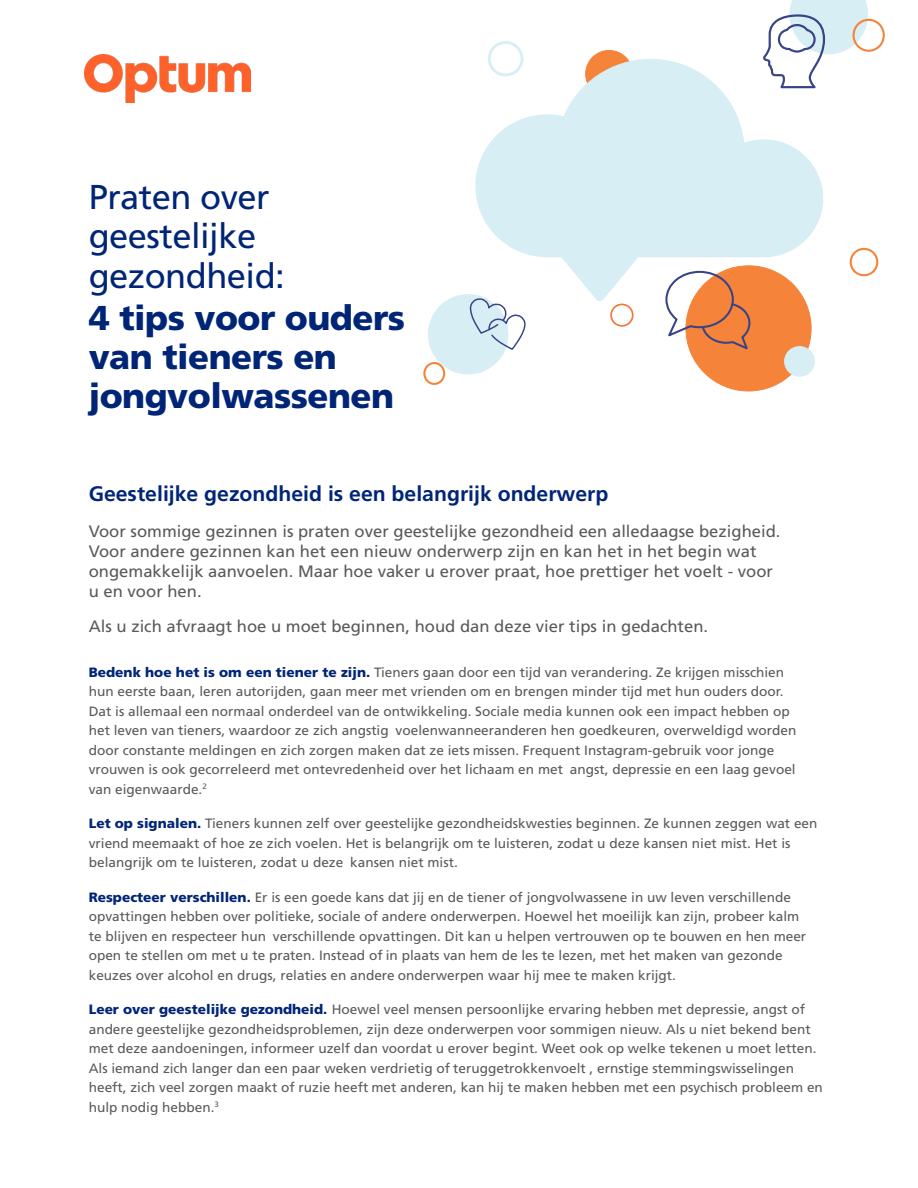
<style>
.page{position:relative;width:918px;height:1188px;background:#fff}
.page>*{position:absolute;margin:0;border:0;box-sizing:border-box;transform-origin:0 0}
.t1{font:900 34.5px/39px "Frutiger LT Std";letter-spacing:-.015em;color:#002577}
.t2{font:34.5px/39.6px "Frutiger LT Std";letter-spacing:-.015em;color:#002577}
.t3{font:700 21px "Frutiger LT Std";color:#002577}
.t4{font:16.5px/20px "Frutiger LT Std";color:#5a5a5a}
.t5{font:13.5px/19.5px "Frutiger LT Std";color:#5a5a5a}
.s1{font-weight:900;color:#002577}
</style>
<div class="page">
<svg style="left:590px;top:50px;width:38px;height:9px"></svg>
<svg style="left:853px;top:247px;width:26px;height:30px"></svg>
<svg style="left:476px;top:59px;width:347px;height:241px"></svg>
<svg style="left:486px;top:41px;width:39px;height:37px"></svg>
<svg style="left:610px;top:303px;width:24px;height:24px"></svg>
<svg style="left:664px;top:266px;width:150px;height:125px"></svg>
<svg style="left:762px;top:0;width:123px;height:89px"></svg>
<img style="left:85px;top:55px;width:165px;height:48px">
<svg style="left:423px;top:285px;width:103px;height:100px"></svg>
<h1 class="t2" style="left:89px;top:177px;width:198px">Praten over geestelijke gezondheid:</h1>
<h1 class="t1" style="left:89px;top:298px;width:318px">4 tips voor ouders van tieners en jongvolwassenen</h1>
<h2 class="t3" style="left:89px;top:481px;width:521px">Geestelijke gezondheid is een belangrijk onderwerp</h2>
<p class="t4" style="left:89px;top:522px;width:693px">Voor sommige gezinnen is praten over geestelijke gezondheid een alledaagse bezigheid.<br>Voor andere gezinnen kan het een nieuw onderwerp zijn en kan het in het begin wat ongemakkelijk aanvoelen. Maar hoe vaker u erover praat, hoe prettiger het voelt - voor u en voor hen.</p>
<p class="t4" style="left:89px;top:616px;width:621px">Als u zich afvraagt hoe u moet beginnen, houd dan deze vier tips in gedachten.</p>
<p class="t5" style="left:89px;top:662px;width:709px"><span class="s1">Bedenk hoe het is om een tiener te zijn.</span> Tieners gaan door een tijd van verandering. Ze krijgen misschien hun eerste baan, leren autorijden, gaan meer met vrienden om en brengen minder tijd met hun ouders door.<br>Dat is allemaal een normaal onderdeel van de ontwikkeling. Sociale media kunnen ook een impact hebben op het leven van tieners, waardoor ze zich angstig voelenwanneeranderen hen goedkeuren, overweldigd worden door constante meldingen en zich zorgen maken dat ze iets missen. Frequent Instagram-gebruik voor jonge vrouwen is ook gecorreleerd met ontevredenheid over het lichaam en met angst, depressie en een laag gevoel van eigenwaarde.<sup>2</sup></p>
<p class="t5" style="left:89px;top:814px;width:730px"><span class="s1">Let op signalen.</span> Tieners kunnen zelf over geestelijke gezondheidskwesties beginnen. Ze kunnen zeggen wat een vriend meemaakt of hoe ze zich voelen. Het is belangrijk om te luisteren, zodat u deze kansen niet mist. Het is belangrijk om te luisteren, zodat u deze kansen niet mist.</p>
<p class="t5" style="left:89px;top:887px;width:719px"><span class="s1">Respecteer verschillen.</span> Er is een goede kans dat jij en de tiener of jongvolwassene in uw leven verschillende opvattingen hebben over politieke, sociale of andere onderwerpen. Hoewel het moeilijk kan zijn, probeer kalm te blijven en respecteer hun verschillende opvattingen. Dit kan u helpen vertrouwen op te bouwen en hen meer open te stellen om met u te praten. Instead of in plaats van hem de les te lezen, met het maken van gezonde keuzes over alcohol en drugs, relaties en andere onderwerpen waar hij mee te maken krijgt.</p>
<p class="t5" style="left:89px;top:1000px;width:736px"><span class="s1">Leer over geestelijke gezondheid.</span> Hoewel veel mensen persoonlijke ervaring hebben met depressie, angst of andere geestelijke gezondheidsproblemen, zijn deze onderwerpen voor sommigen nieuw. Als u niet bekend bent met deze aandoeningen, informeer uzelf dan voordat u erover begint. Weet ook op welke tekenen u moet letten.<br>Als iemand zich langer dan een paar weken verdrietig of teruggetrokkenvoelt , ernstige stemmingswisselingen heeft, zich veel zorgen maakt of ruzie heeft met anderen, kan hij te maken hebben met een psychisch probleem en hulp nodig hebben.<sup>3</sup></p>
</div>
